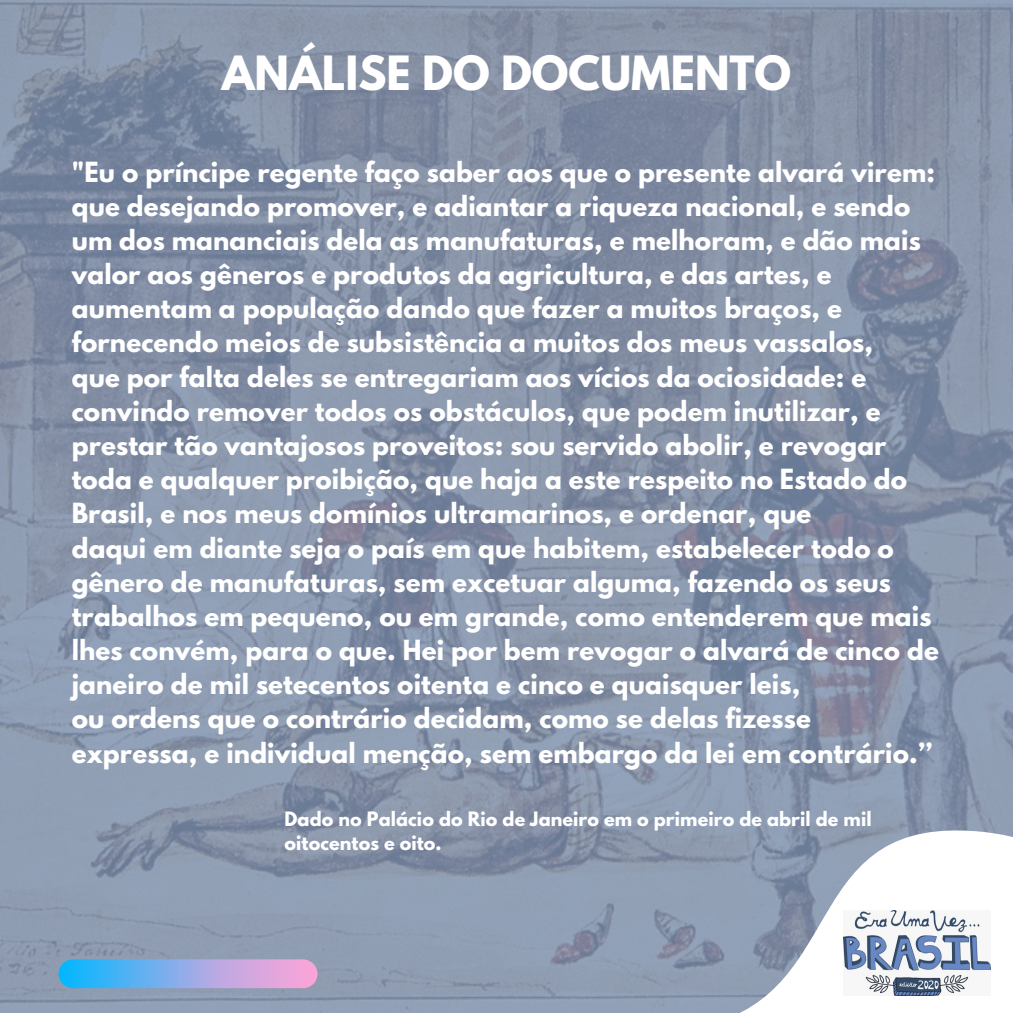
<style>
.page{position:relative;width:1013px;height:1013px;background:#fff}
.page>*{position:absolute;margin:0;border:0;box-sizing:border-box;transform-origin:0 0}
.t1{font:700 41.75px "League Spartan";color:#fff}
.t2{font:700 24.62px/34.1px "League Spartan";letter-spacing:.005em;color:#fff}
.t3{font:700 17.62px/24.4px "League Spartan";letter-spacing:.005em;color:#fff}
</style>
<div class="page">
<img style="left:0;top:0;width:1012px;height:1012px">
<svg style="left:631px;top:770px;width:381px;height:242px;fill:#91a0b5"></svg>
<img style="left:843px;top:910px;width:147px;height:85px">
<svg style="left:59px;top:959px;width:258px;height:29px;background:#8fabe7"></svg>
<h1 class="t1" style="left:222px;top:52px;width:571px">ANÁLISE DO DOCUMENTO</h1>
<p class="t2" style="left:72px;top:158px;width:868px">"Eu o príncipe regente faço saber aos que o presente alvará virem: que desejando promover, e adiantar a riqueza nacional, e sendo um dos mananciais dela as manufaturas, e melhoram, e dão mais valor aos gêneros e produtos da agricultura, e das artes, e aumentam a população dando que fazer a muitos braços, e fornecendo meios de subsistência a muitos dos meus vassalos,<br>que por falta deles se entregariam aos vícios da ociosidade: e convindo remover todos os obstáculos, que podem inutilizar, e prestar tão vantajosos proveitos: sou servido abolir, e revogar toda e qualquer proibição, que haja a este respeito no Estado do Brasil, e nos meus domínios ultramarinos, e ordenar, que<br>daqui em diante seja o país em que habitem, estabelecer todo o gênero de manufaturas, sem excetuar alguma, fazendo os seus trabalhos em pequeno, ou em grande, como entenderem que mais lhes convém, para o que. Hei por bem revogar o alvará de cinco de janeiro de mil setecentos oitenta e cinco e quaisquer leis,<br>ou ordens que o contrário decidam, como se delas fizesse expressa, e individual menção, sem embargo da lei em contrário.’’</p>
<p class="t3" style="left:284px;top:808px;width:588px">Dado no Palácio do Rio de Janeiro em o primeiro de abril de mil oitocentos e oito.</p>
</div>
